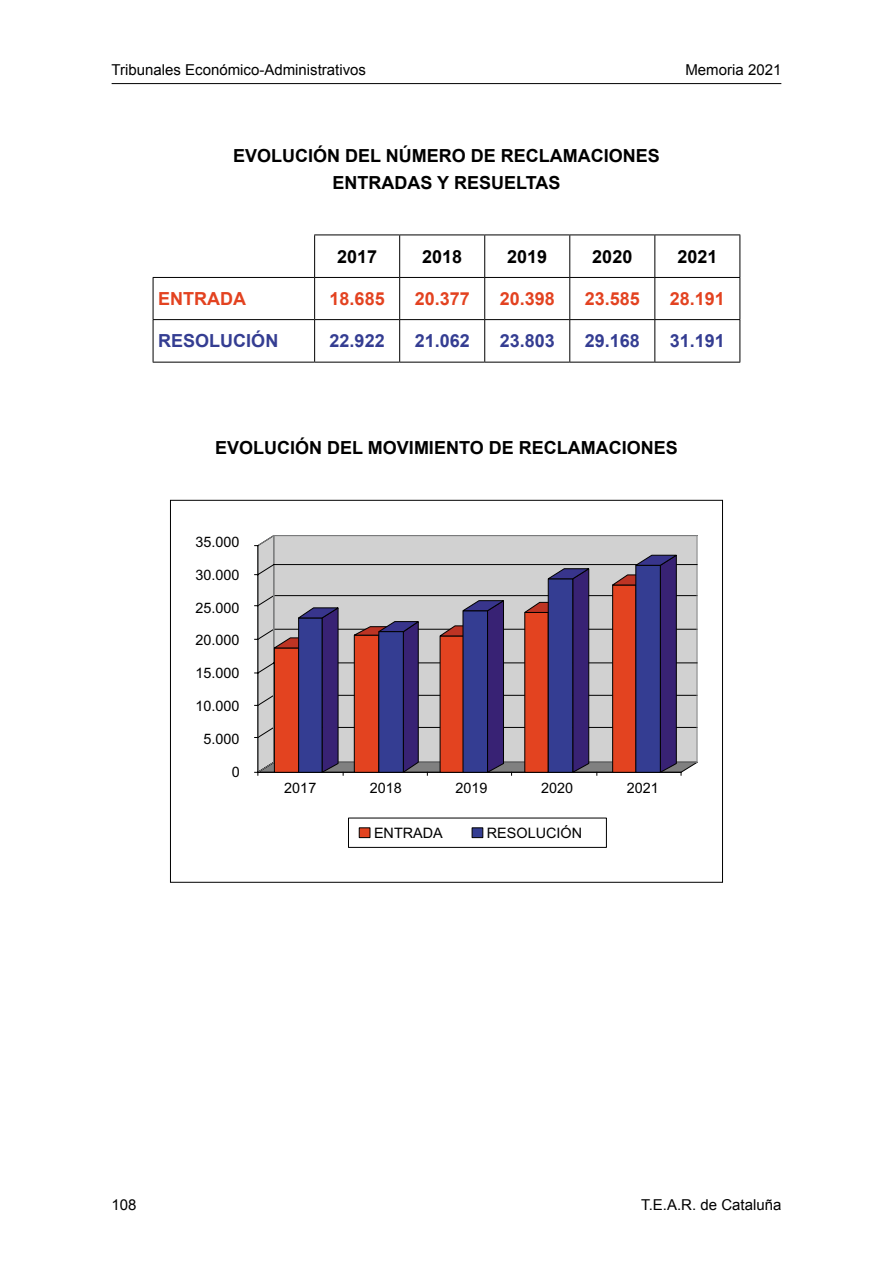
<style>
.page{position:relative;width:893px;height:1263px;background:#fff}
.page>*{position:absolute;margin:0;border:0;box-sizing:border-box;transform-origin:0 0}
.xl30_wrd_5{font:700 18px "Arial";color:#000}
.Normal_wrd_11{font:700 18px "Arial";color:#e34220}
.Normal_wrd_11-2{font:700 18px "Arial";color:#343d92}
.Normal_wrd_11-3{font:700 18px "Arial";color:#000}
.Título_7_wrd_2{font:700 18px "Arial";color:#343d92}
.t1{font:15px "Arial";color:#000}
.t2{font:14.4px "Arial";color:#000}
</style>
<div class="page">
<hr style="left:112px;top:83px;width:669px;height:1px;background:#000">
<hr style="left:314px;top:235px;width:86px;height:1px;background:#000">
<hr style="left:400px;top:235px;width:85px;height:1px;background:#000">
<hr style="left:399px;top:235px;width:1px;height:42px;background:#000">
<hr style="left:485px;top:235px;width:85px;height:1px;background:#000">
<hr style="left:484px;top:235px;width:1px;height:42px;background:#000">
<hr style="left:570px;top:235px;width:85px;height:1px;background:#000">
<hr style="left:569px;top:235px;width:1px;height:42px;background:#000">
<hr style="left:655px;top:235px;width:85px;height:1px;background:#000">
<hr style="left:654px;top:235px;width:1px;height:42px;background:#000">
<hr style="left:739px;top:235px;width:1px;height:42px;background:#000">
<hr style="left:153px;top:278px;width:1px;height:41px;background:#000">
<hr style="left:314px;top:278px;width:1px;height:41px;background:#000">
<hr style="left:399px;top:278px;width:1px;height:41px;background:#000">
<hr style="left:484px;top:278px;width:1px;height:41px;background:#000">
<hr style="left:569px;top:278px;width:1px;height:41px;background:#000">
<hr style="left:654px;top:278px;width:1px;height:41px;background:#000">
<hr style="left:739px;top:278px;width:1px;height:41px;background:#000">
<hr style="left:153px;top:319px;width:162px;height:1px;background:#000">
<hr style="left:153px;top:320px;width:1px;height:42px;background:#000">
<hr style="left:315px;top:319px;width:85px;height:1px;background:#000">
<hr style="left:314px;top:320px;width:1px;height:42px;background:#000">
<hr style="left:400px;top:319px;width:85px;height:1px;background:#000">
<hr style="left:399px;top:320px;width:1px;height:42px;background:#000">
<hr style="left:485px;top:319px;width:85px;height:1px;background:#000">
<hr style="left:484px;top:320px;width:1px;height:42px;background:#000">
<hr style="left:570px;top:319px;width:85px;height:1px;background:#000">
<hr style="left:569px;top:320px;width:1px;height:42px;background:#000">
<hr style="left:655px;top:319px;width:85px;height:1px;background:#000">
<hr style="left:654px;top:320px;width:1px;height:42px;background:#000">
<hr style="left:739px;top:320px;width:1px;height:42px;background:#000">
<hr style="left:153px;top:362px;width:162px;height:1px;background:#000">
<hr style="left:315px;top:362px;width:85px;height:1px;background:#000">
<hr style="left:400px;top:362px;width:85px;height:1px;background:#000">
<hr style="left:485px;top:362px;width:85px;height:1px;background:#000">
<hr style="left:570px;top:362px;width:85px;height:1px;background:#000">
<hr style="left:655px;top:362px;width:85px;height:1px;background:#000">
<hr style="left:314px;top:235px;width:1px;height:42px;background:#000">
<hr style="left:153px;top:277px;width:162px;height:1px;background:#000">
<hr style="left:315px;top:277px;width:85px;height:1px;background:#000">
<hr style="left:400px;top:277px;width:85px;height:1px;background:#000">
<hr style="left:485px;top:277px;width:85px;height:1px;background:#000">
<hr style="left:570px;top:277px;width:85px;height:1px;background:#000">
<hr style="left:655px;top:277px;width:85px;height:1px;background:#000">
<svg style="left:257px;top:535px;width:440px;height:313px"></svg>
<p class="t1" style="left:112px;top:60px;width:256px">Tribunales Económico-Administrativos</p>
<p class="t1" style="left:685px;top:60px;width:97px">Memoria 2021</p>
<p class="xl30_wrd_5" style="left:233px;top:144px;width:428px">EVOLUCIÓN DEL NÚMERO DE RECLAMACIONES</p>
<p class="xl30_wrd_5" style="left:333px;top:171px;width:229px">ENTRADAS Y RESUELTAS</p>
<p class="Normal_wrd_11-3" style="left:337px;top:245px;width:42px">2017</p>
<p class="Normal_wrd_11-3" style="left:422px;top:245px;width:42px">2018</p>
<p class="Normal_wrd_11-3" style="left:507px;top:245px;width:42px">2019</p>
<p class="Normal_wrd_11-3" style="left:592px;top:245px;width:42px">2020</p>
<p class="Normal_wrd_11-3" style="left:677px;top:245px;width:42px">2021</p>
<p class="Normal_wrd_11" style="left:158px;top:287px;width:89px">ENTRADA</p>
<p class="Normal_wrd_11" style="left:330px;top:287px;width:57px">18.685</p>
<p class="Normal_wrd_11" style="left:415px;top:287px;width:57px">20.377</p>
<p class="Normal_wrd_11" style="left:500px;top:287px;width:57px">20.398</p>
<p class="Normal_wrd_11" style="left:585px;top:287px;width:57px">23.585</p>
<p class="Normal_wrd_11" style="left:670px;top:287px;width:57px">28.191</p>
<p class="Título_7_wrd_2" style="left:158px;top:329px;width:122px">RESOLUCIÓN</p>
<p class="Normal_wrd_11-2" style="left:330px;top:329px;width:57px">22.922</p>
<p class="Normal_wrd_11-2" style="left:415px;top:329px;width:57px">21.062</p>
<p class="Normal_wrd_11-2" style="left:500px;top:329px;width:57px">23.803</p>
<p class="Normal_wrd_11-2" style="left:585px;top:329px;width:57px">29.168</p>
<p class="Normal_wrd_11-2" style="left:670px;top:329px;width:57px">31.191</p>
<p class="xl30_wrd_5" style="left:215px;top:435px;width:464px">EVOLUCIÓN DEL MOVIMIENTO DE RECLAMACIONES</p>
<p class="t2" style="left:196px;top:534px;width:46px">35.000</p>
<p class="t2" style="left:196px;top:566px;width:46px">30.000</p>
<p class="t2" style="left:196px;top:599px;width:46px">25.000</p>
<p class="t2" style="left:196px;top:632px;width:46px">20.000</p>
<p class="t2" style="left:196px;top:665px;width:46px">15.000</p>
<p class="t2" style="left:196px;top:698px;width:46px">10.000</p>
<p class="t2" style="left:204px;top:730px;width:38px">5.000</p>
<p class="t2" style="left:232px;top:763px;width:10px">0</p>
<p class="t2" style="left:284px;top:779px;width:34px">2017</p>
<p class="t2" style="left:370px;top:779px;width:34px">2018</p>
<p class="t2" style="left:455px;top:779px;width:34px">2019</p>
<p class="t2" style="left:541px;top:779px;width:34px">2020</p>
<p class="t2" style="left:627px;top:779px;width:34px">2021</p>
<p class="t2" style="left:374px;top:824px;width:70px">ENTRADA</p>
<p class="t2" style="left:487px;top:824px;width:97px">RESOLUCIÓN</p>
<p class="t1" style="left:112px;top:1195px;width:27px">108</p>
<p class="t1" style="left:641px;top:1195px;width:142px">T.E.A.R. de Cataluña</p>
</div>
